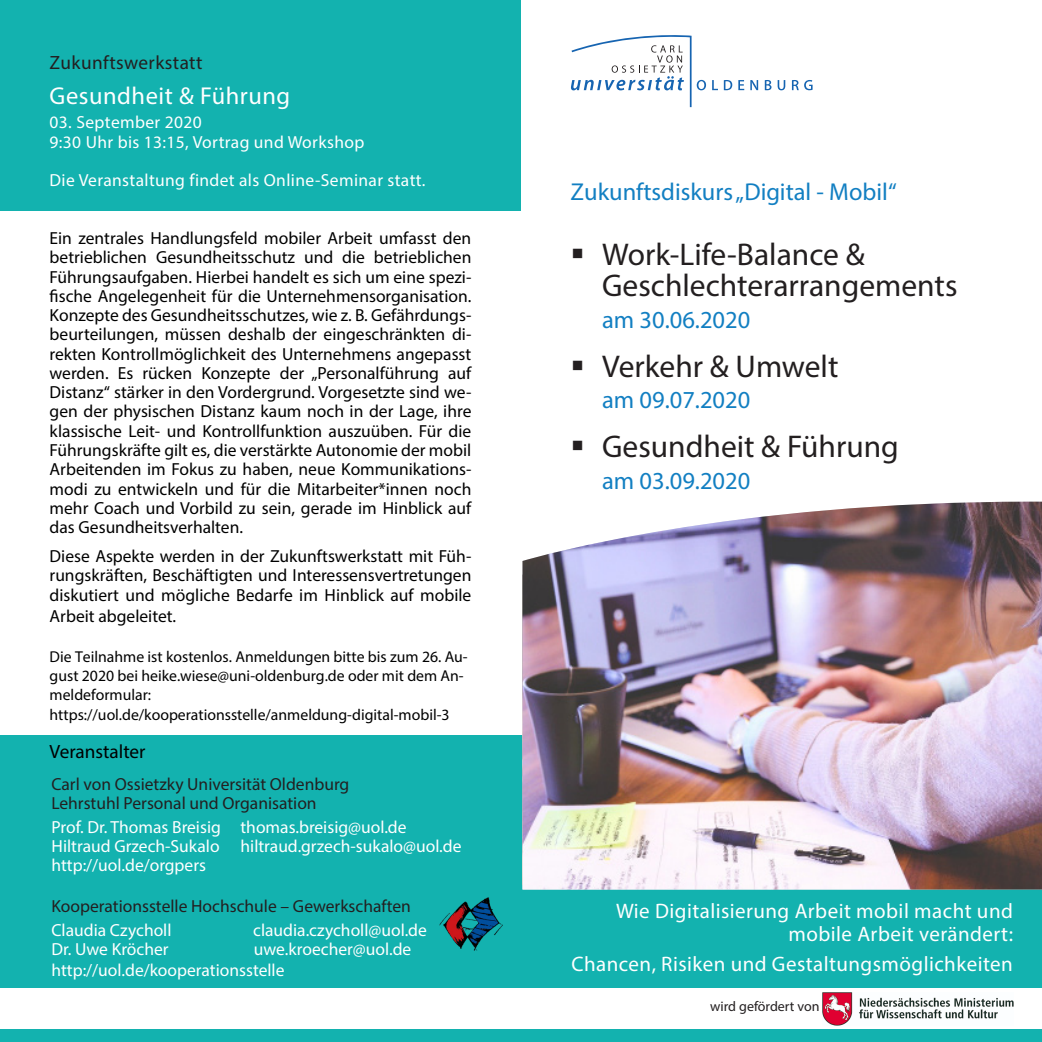
<style>
.page{position:relative;width:1042px;height:1042px;background:#fff}
.page>*{position:absolute;margin:0;border:0;box-sizing:border-box;transform-origin:0 0}
.t1{font:31.5px/31.5px "Myriad Pro";color:#231f20}
.Text{font:24.5px "Myriad Pro";color:#127fc2}
.FlyerUtitel{font:24.5px "Myriad Pro";letter-spacing:.02em;color:#fff}
.FlyerUtitel-2{font:21px/22.8px "Myriad Pro";letter-spacing:.02em;color:#fff;text-align:right}
.FlyerUtitel-3{font:19.25px "Myriad Pro";letter-spacing:.02em;color:#231f20}
.t2{font:19.25px "Myriad Pro";color:#000}
.t3{font:17.5px/19.2px "Myriad Pro";color:#000;text-align:justify}
.FlyerUtitel-4{font:17.5px/18.9px "Myriad Pro";color:#fff}
.t4{font:17.5px/18.9px "Myriad Pro";color:#231f20}
.FlyerUtitel-5{font:17.5px "Myriad Pro";letter-spacing:.02em;color:#fff}
.t5{font:15.75px/19.2px "Myriad Pro";color:#000}
.t6{font:14px "Myriad Pro";color:#231f20}
</style>
<div class="page">
<svg style="left:697px;top:80px;width:9px;height:10px"></svg>
<svg style="left:712px;top:80px;width:6px;height:10px"></svg>
<svg style="left:724px;top:80px;width:8px;height:10px"></svg>
<svg style="left:738px;top:80px;width:6px;height:10px"></svg>
<svg style="left:750px;top:80px;width:8px;height:10px"></svg>
<svg style="left:765px;top:80px;width:6px;height:10px"></svg>
<svg style="left:777px;top:80px;width:8px;height:10px"></svg>
<svg style="left:792px;top:80px;width:20px;height:10px"></svg>
<svg style="left:571px;top:35px;width:120px;height:72px"></svg>
<div style="left:0;top:735px;width:539px;height:307px;background:#13b2af"></div>
<div style="left:522px;top:885px;width:520px;height:157px;background:#13b2af"></div>
<div style="left:0;top:988px;width:1042px;height:41px;background:#fff"></div>
<img style="left:822px;top:992px;width:192px;height:33px">
<img style="left:440px;top:897px;width:62px;height:53px">
<div style="left:0;top:0;width:521px;height:210px;background:#13b2af"></div>
<img style="left:522px;top:502px;width:520px;height:387px">
<p class="FlyerUtitel-3" style="left:50px;top:51px;width:154px">Zukunftswerkstatt</p>
<p class="FlyerUtitel" style="left:50px;top:80px;width:242px">Gesundheit &amp; Führung</p>
<p class="FlyerUtitel-5" style="left:50px;top:112px;width:154px">03. September 2020</p>
<p class="FlyerUtitel-5" style="left:50px;top:131px;width:316px">9:30 Uhr bis 13:15, Vortrag und Workshop</p>
<p class="FlyerUtitel-5" style="left:50px;top:169px;width:377px">Die Veranstaltung findet als Online-Seminar statt.</p>
<p class="t3" style="left:50px;top:228px;width:423px">Ein zentrales Handlungsfeld mobiler Arbeit umfasst den betrieblichen Gesundheitsschutz und die betrieblichen Führungsaufgaben. Hierbei handelt es sich um eine spezi&shy;fische Angelegenheit für die Unternehmensorganisation.<br>Konzepte des Gesundheitsschutzes, wie z. B. Gefährdungs&shy;beurteilungen, müssen deshalb der eingeschränkten di&shy;rekten Kontrollmöglichkeit des Unternehmens angepasst werden. Es rücken Konzepte der „Personalführung auf Distanz“ stärker in den Vordergrund. Vorgesetzte sind we&shy;gen der physischen Distanz kaum noch in der Lage, ihre klassische Leit- und Kontrollfunktion auszuüben. Für die Führungskräfte gilt es, die verstärkte Autonomie der mobil Arbeitenden im Fokus zu haben, neue Kommunikations&shy;modi zu entwickeln und für die Mitarbeiter*innen noch mehr Coach und Vorbild zu sein, gerade im Hinblick auf das Gesundheitsverhalten.</p>
<p class="t3" style="left:50px;top:546px;width:423px">Diese Aspekte werden in der Zukunftswerkstatt mit Füh&shy;rungskräften, Beschäftigten und Interessensvertretungen diskutiert und mögliche Bedarfe im Hinblick auf mobile</p>
<p class="t3" style="left:50px;top:606px;width:128px">Arbeit abgeleitet.</p>
<p class="t5" style="left:50px;top:647px;width:420px">Die Teilnahme ist kostenlos. Anmeldungen bitte bis zum 26. Au&shy;gust 2020 bei heike.wiese@uni-oldenburg.de oder mit dem An&shy;meldeformular: https://uol.de/kooperationsstelle/anmeldung-digital-mobil-3</p>
<p class="t2" style="left:50px;top:739px;width:97px">Veranstalter</p>
<p class="t4" style="left:51px;top:775px;width:299px">Carl von Ossietzky Universität Oldenburg<br>Lehrstuhl Personal und Organisation</p>
<p class="FlyerUtitel-4" style="left:51px;top:817px;width:412px">Prof. Dr. Thomas Breisig thomas.breisig@uol.de<br>Hiltraud Grzech-Sukalo hiltraud.grzech-sukalo@uol.de http://uol.de/orgpers</p>
<p class="t4" style="left:51px;top:896px;width:361px">Kooperationsstelle Hochschule – Gewerkschaften</p>
<p class="FlyerUtitel-4" style="left:51px;top:920px;width:122px">Claudia Czycholl</p>
<p class="FlyerUtitel-4" style="left:253px;top:920px;width:175px">claudia.czycholl@uol.de</p>
<p class="FlyerUtitel-4" style="left:51px;top:939px;width:119px">Dr. Uwe Kröcher</p>
<p class="FlyerUtitel-4" style="left:51px;top:938px;width:361px;line-height:21px;text-indent:202px">uwe.kroecher@uol.de http://uol.de/kooperationsstelle</p>
<p class="Text" style="left:570px;top:176px;width:328px">Zukunftsdiskurs „Digital - Mobil“</p>
<p class="t1" style="left:602px;top:238px;width:357px">Work-Life-Balance &amp;<br>Geschlechterarrangements</p>
<p class="Text" style="left:602px;top:304px;width:150px">am 30.06.2020</p>
<p class="t1" style="left:602px;top:350px;width:238px">Verkehr &amp; Umwelt</p>
<p class="Text" style="left:602px;top:385px;width:150px">am 09.07.2020</p>
<p class="t1" style="left:602px;top:430px;width:298px">Gesundheit &amp; Führung</p>
<p class="Text" style="left:602px;top:465px;width:150px">am 03.09.2020</p>
<p class="FlyerUtitel-2" style="left:616px;top:899px;width:398px">Wie Digitalisierung Arbeit mobil macht und mobile Arbeit verändert:</p>
<p class="FlyerUtitel-2" style="left:571px;top:952px;width:443px">Chancen, Risiken und Gestaltungsmöglichkeiten</p>
<p class="t6" style="left:710px;top:998px;width:111px">wird gefördert von</p>
</div>
